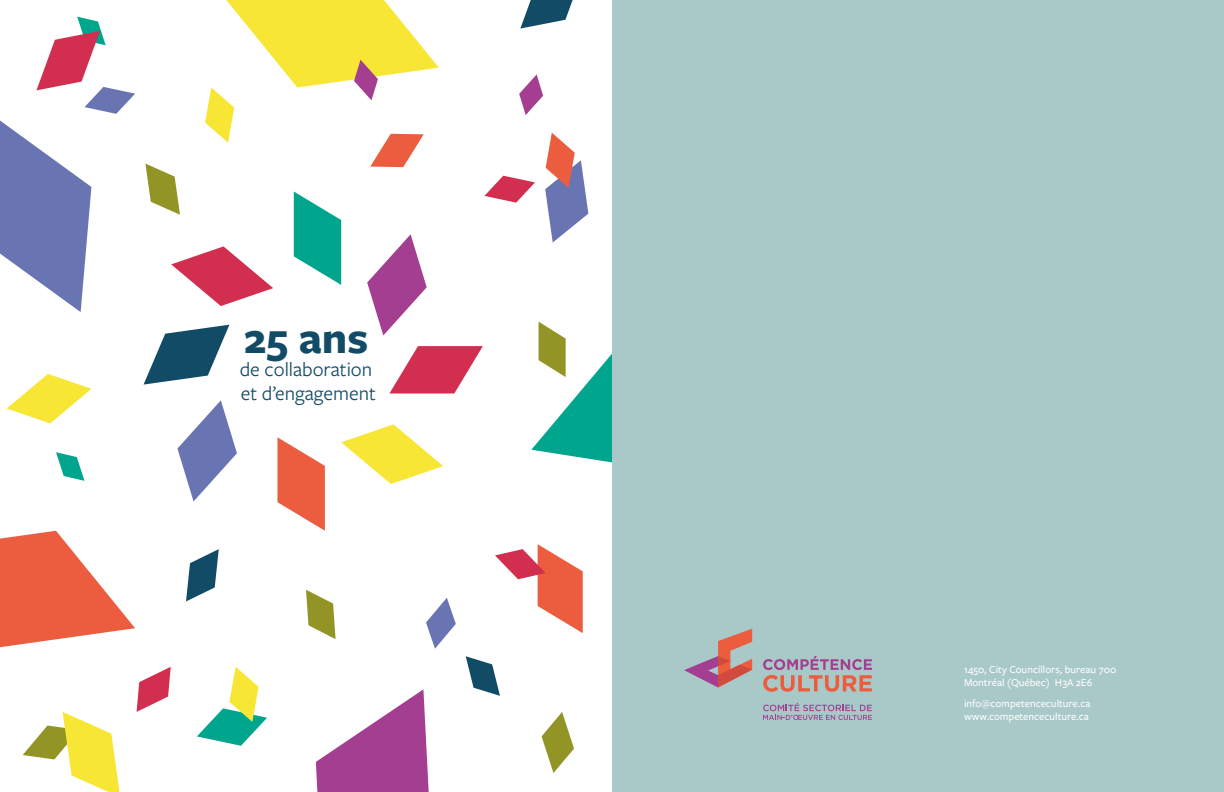
<style>
.page{position:relative;width:1224px;height:792px;background:#fff}
.page>*{position:absolute;margin:0;border:0;box-sizing:border-box;transform-origin:0 0}
.t1{font:700 45.2px "Freight Sans Pro";color:#114b66}
.t2{font:20.6px/23.3px "Freight Sans Pro";color:#114b66}
.t3{font:500 11px/13.2px "Freight Sans Pro";color:#fff}
</style>
<div class="page">
<svg style="left:519px;top:74px;width:24px;height:41px"></svg>
<svg style="left:316px;top:689px;width:113px;height:103px"></svg>
<svg style="left:0;top:121px;width:91px;height:191px"></svg>
<svg style="left:484px;top:176px;width:51px;height:27px"></svg>
<svg style="left:426px;top:598px;width:30px;height:51px"></svg>
<svg style="left:0;top:531px;width:135px;height:116px"></svg>
<svg style="left:56px;top:452px;width:29px;height:29px"></svg>
<svg style="left:137px;top:667px;width:34px;height:45px"></svg>
<svg style="left:7px;top:374px;width:84px;height:49px"></svg>
<svg style="left:520px;top:0;width:53px;height:29px"></svg>
<svg style="left:36px;top:17px;width:99px;height:97px"></svg>
<svg style="left:545px;top:133px;width:43px;height:110px"></svg>
<svg style="left:466px;top:656px;width:34px;height:40px"></svg>
<svg style="left:186px;top:549px;width:33px;height:52px"></svg>
<svg style="left:531px;top:322px;width:81px;height:141px"></svg>
<svg style="left:23px;top:712px;width:97px;height:80px"></svg>
<svg style="left:145px;top:164px;width:35px;height:51px"></svg>
<svg style="left:542px;top:712px;width:32px;height:61px"></svg>
<svg style="left:367px;top:234px;width:60px;height:101px"></svg>
<svg style="left:177px;top:400px;width:60px;height:101px"></svg>
<svg style="left:278px;top:437px;width:47px;height:94px"></svg>
<svg style="left:294px;top:192px;width:47px;height:93px"></svg>
<svg style="left:171px;top:246px;width:102px;height:60px"></svg>
<svg style="left:389px;top:346px;width:94px;height:47px"></svg>
<svg style="left:341px;top:424px;width:102px;height:60px"></svg>
<svg style="left:144px;top:325px;width:85px;height:60px"></svg>
<svg style="left:197px;top:667px;width:70px;height:79px"></svg>
<svg style="left:306px;top:590px;width:30px;height:49px"></svg>
<svg style="left:205px;top:0;width:234px;height:167px"></svg>
<svg style="left:495px;top:544px;width:88px;height:89px"></svg>
<div style="left:612px;top:0;width:612px;height:792px;background:#a9c8c8"></div>
<svg style="left:763px;top:656px;width:109px;height:36px"></svg>
<svg style="left:763px;top:703px;width:109px;height:17px"></svg>
<svg style="left:684px;top:629px;width:68px;height:58px"></svg>
<h1 class="t1" style="left:244px;top:307px;width:126px">25 ans</h1>
<h2 class="t2" style="left:240px;top:357px;width:138px">de collaboration et d’engagement</h2>
<p class="t3" style="left:964px;top:663px;width:154px">1450, City Councillors, bureau 700<br>Montréal (Québec) H3A 2E6</p>
<p class="t3" style="left:964px;top:696px;width:128px">info@competenceculture.ca www.competenceculture.ca</p>
</div>
